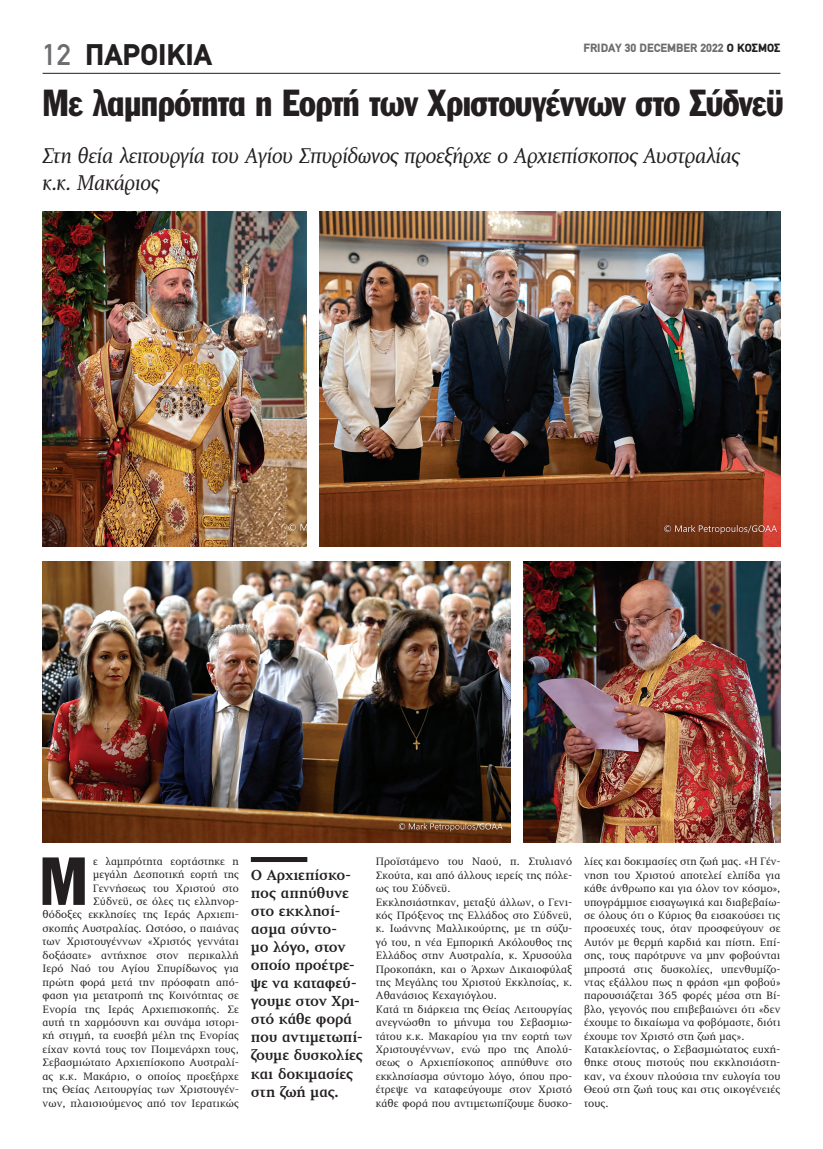
<style>
.page{position:relative;width:823px;height:1149px;background:#fff}
.page>*{position:absolute;margin:0;border:0;box-sizing:border-box;transform-origin:0 0}
.t1{font:66.6px "Franklin Gothic Greek Cond";color:#231f20}
.t2{font:37px "Franklin Gothic Greek Cond";letter-spacing:-.02em;color:#231f20}
.t3{font:900 30px "PF Din Text";color:#231f20}
.t4{font:italic 22px/26.4px "PF Diplomat";letter-spacing:-.025em;color:#231f20}
.t5{font:700 15px/18px "PF Diplomat";letter-spacing:-.015em;color:#231f20}
.t6{font:900 12px "PF Din Text";color:#6c6d70}
.t7{font:11px/13.4px "PF Diplomat";letter-spacing:.01em;color:#231f20}
.s1{font-weight:500;color:#6c6d70}
.s2{color:#231f20}
</style>
<div class="page">
<hr style="left:43px;top:73px;width:737px;height:1px;background:#231f20">
<div style="left:251px;top:856px;width:56px;height:5px;background:#231f20"></div>
<img style="left:43px;top:561px;width:467px;height:281px">
<img style="left:43px;top:211px;width:263px;height:335px">
<img style="left:319px;top:211px;width:461px;height:335px">
<img style="left:523px;top:561px;width:257px;height:281px">
<h3 class="t3" style="left:43px;top:37px;width:152px"><span class="s1">12</span> ΕΛΛΑΔΑ</h3>
<p class="t6" style="left:583px;top:40px;width:198px">FRIDAY 30 DECEMBER 2022 <span class="s2">Ο ΚΟΣΜΟΣ</span></p>
<h2 class="t2" style="left:43px;top:82px;width:742px">Με λαμπρότητα η Εορτή των Χριστουγέννων στο Σύδνεϋ</h2>
<h3 class="t3" style="left:85px;top:37px;width:128px">ΠΑΡΟΙΚΙΑ</h3>
<h3 class="t4" style="left:43px;top:143px;width:697px">Στη θεία λειτουργία του Αγίου Σπυρίδωνος προεξήρχε ο Αρχιεπίσκοπος Αυστραλίας κ.κ. Μακάριος</h3>
<p class="t7" style="left:43px;top:854px;width:198px;text-align:right">ε λαμπρότητα εορτάστηκε η<br>μεγάλη Δεσποτική εορτή της Γεννήσεως του Χριστού στο<br>Σύδνεϋ, σε όλες τις ελληνορ-<br>θόδοξες εκκλησίες της Ιεράς Αρχιεπι&shy;σκοπής Αυστραλίας. Ωστόσο, ο παιάνας των Χριστουγέννων «Χριστός γεννάται δοξάσατε» αντήχησε στον περικαλλή Ιερό Ναό του Αγίου Σπυρίδωνος για πρώτη φορά μετά την πρόσφατη από&shy;φαση για μετατροπή της Κοινότητας σε Ενορία της Ιεράς Αρχιεπισκοπής. Σε αυτή τη χαρμόσυνη και συνάμα ιστορι&shy;κή στιγμή, τα ευσεβή μέλη της Ενορίας είχαν κοντά τους τον Ποιμενάρχη τους, Σεβασμιώτατο Αρχιεπίσκοπο Αυστραλί&shy;ας κ.κ. Μακάριο, ο οποίος προεξήρχε της Θείας Λειτουργίας των Χριστουγέν&shy;νων, πλαισιούμενος από τον Ιερατικώς</p>
<h1 class="t1" style="left:40px;top:843px;width:50px">Μ</h1>
<h3 class="t5" style="left:251px;top:866px;width:113px">Ο Αρχιεπίσκο&shy;πος απηύθυνε στο εκκλησί&shy;ασμα σύντο-<br>μο λόγο, στον οποίο προέτρε&shy;ψε να καταφεύ&shy;γουμε στον Χρι&shy;στό κάθε φορά που αντιμετωπί&shy;ζουμε δυσκολίες και δοκιμασίες στη ζωή μας.</h3>
<p class="t7" style="left:375px;top:854px;width:198px">Προϊστάμενο του Ναού, π. Στυλιανό Σκούτα, και από άλλους ιερείς της πόλε&shy;ως του Σύδνεϋ.<br>Εκκλησιάστηκαν, μεταξύ άλλων, ο Γενι&shy;κός Πρόξενος της Ελλάδος στο Σύδνεϋ, κ. Ιωάννης Μαλλικούρτης, με τη σύζυ&shy;γό του, η νέα Εμπορική Ακόλουθος της Ελλάδος στην Αυστραλία, κ. Χρυσούλα Προκοπάκη, και ο Άρχων Δικαιοφύλαξ της Μεγάλης του Χριστού Εκκλησίας, κ.<br>Αθανάσιος Κεχαγιόγλου.<br>Κατά τη διάρκεια της Θείας Λειτουργίας ανεγνώσθη το μήνυμα του Σεβασμιω&shy;τάτου κ.κ. Μακαρίου για την εορτή των Χριστουγέννων, ενώ προ της Απολύ&shy;σεως ο Αρχιεπίσκοπος απηύθυνε στο εκκλησίασμα σύντομο λόγο, όπου προ&shy;έτρεψε να καταφεύγουμε στον Χριστό κάθε φορά που αντιμετωπίζουμε δυσκο-</p>
<p class="t7" style="left:583px;top:854px;width:198px">λίες και δοκιμασίες στη ζωή μας. «Η Γέν&shy;νηση του Χριστού αποτελεί ελπίδα για κάθε άνθρωπο και για όλον τον κόσμο», υπογράμμισε εισαγωγικά και διαβεβαίω&shy;σε όλους ότι ο Κύριος θα εισακούσει τις προσευχές τους, όταν προσφεύγουν σε Αυτόν με θερμή καρδιά και πίστη. Επί&shy;σης, τους παρότρυνε να μην φοβούνται μπροστά στις δυσκολίες, υπενθυμίζο&shy;ντας εξάλλου πως η φράση «μη φοβού» παρουσιάζεται 365 φορές μέσα στη Βί&shy;βλο, γεγονός που επιβεβαιώνει ότι «δεν έχουμε το δικαίωμα να φοβόμαστε, διότι έχουμε τον Χριστό στη ζωή μας».<br>Κατακλείοντας, ο Σεβασμιώτατος ευχή&shy;θηκε στους πιστούς που εκκλησιάστη&shy;καν, να έχουν πλούσια την ευλογία του Θεού στη ζωή τους και στις οικογένειές τους.</p>
</div>
